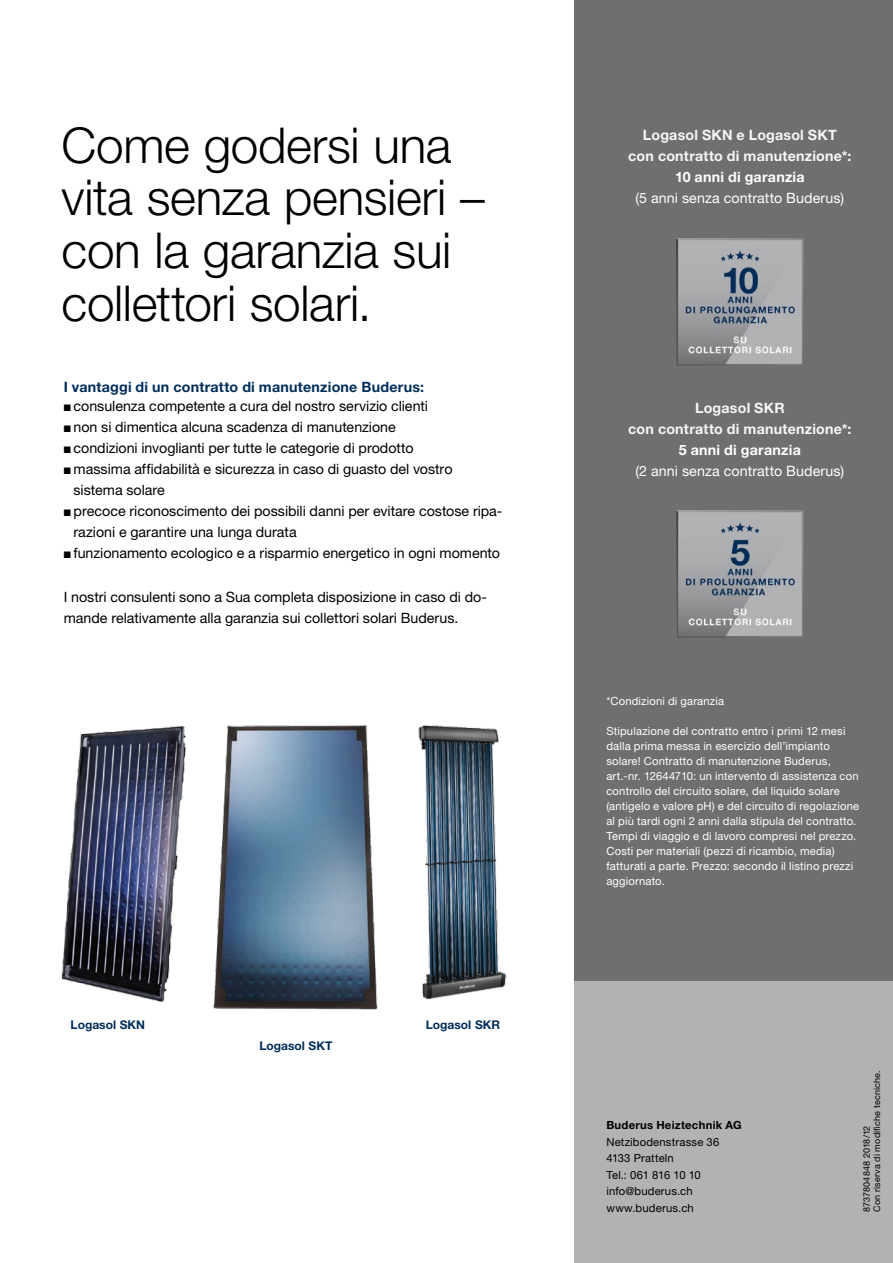
<style>
.page{position:relative;width:893px;height:1263px;background:#fff}
.page>*{position:absolute;margin:0;border:0;box-sizing:border-box;transform-origin:0 0}
.t1{font:300 49.5px/52.5px "Helvetica Neue LT Pro";letter-spacing:-.005em;color:#000}
.t2{font:14.25px/21px "Helvetica Neue LT Pro";color:#000}
.t3{font:700 14.25px/21px "Helvetica Neue LT Pro";letter-spacing:.015em;color:#f6f6f6;text-align:center}
.t4{font:14.25px "Helvetica Neue LT Pro";letter-spacing:.01em;color:#fff}
.t5{font:700 14.25px "Helvetica Neue LT Pro";letter-spacing:.015em;color:#002d5a}
.t6{font:700 14.25px "Helvetica Neue LT Pro";letter-spacing:.02em;color:#fff}
.t7{font:700 12px "Helvetica Neue LT Pro";color:#002d5a}
.t8{font:11.25px/15px "Helvetica Neue LT Pro";letter-spacing:.015em;color:#fff}
.t9{font:11.25px/16.5px "Helvetica Neue LT Pro";letter-spacing:.015em;color:#000}
.t10{font:700 11.25px "Helvetica Neue LT Pro";letter-spacing:.025em;color:#000}
.t11{font:9px/10.5px "Helvetica Neue LT Pro";letter-spacing:.02em;color:#000}
</style>
<div class="page">
<img style="left:213px;top:725px;width:165px;height:285px">
<img style="left:61px;top:726px;width:125px;height:276px">
<img style="left:418px;top:725px;width:89px;height:275px">
<div style="left:574px;top:0;width:319px;height:1263px;background:#706f6f"></div>
<div style="left:574px;top:981px;width:319px;height:282px;background:#b3b2b2"></div>
<img style="left:676px;top:238px;width:128px;height:128px">
<img style="left:676px;top:510px;width:128px;height:128px">
<h1 class="t1" style="left:62px;top:118px;width:425px">Come godersi una vita senza pensieri – con la garanzia sui collettori solari.</h1>
<p class="t5" style="left:64px;top:378px;width:362px">I vantaggi di un contratto di manutenzione Buderus:</p>
<p class="t2" style="left:64px;top:395px;width:366px">■ consulenza competente a cura del nostro servizio clienti</p>
<p class="t2" style="left:64px;top:416px;width:333px">■ non si dimentica alcuna scadenza di manutenzione</p>
<p class="t2" style="left:64px;top:437px;width:351px">■ condizioni invoglianti per tutte le categorie di prodotto</p>
<p class="t2" style="left:74px;top:458px;width:380px;text-indent:-10px">■ massima affidabilità e sicurezza in caso di guasto del vostro sistema solare</p>
<p class="t2" style="left:74px;top:500px;width:430px;text-indent:-10px">■ precoce riconoscimento dei possibili danni per evitare costose ripa&shy;razioni e garantire una lunga durata</p>
<p class="t2" style="left:64px;top:542px;width:438px">■ funzionamento ecologico e a risparmio energetico in ogni momento</p>
<p class="t2" style="left:64px;top:586px;width:425px">I nostri consulenti sono a Sua completa disposizione in caso di do&shy;mande relativamente alla garanzia sui collettori solari Buderus.</p>
<p class="t7" style="left:71px;top:1017px;width:76px">Logasol SKN</p>
<p class="t7" style="left:426px;top:1017px;width:76px">Logasol SKR</p>
<p class="t7" style="left:259px;top:1038px;width:74px">Logasol SKT</p>
<p class="t3" style="left:628px;top:124px;width:225px">Logasol SKN e Logasol SKT<br>con contratto di manutenzione*:</p>
<p class="t6" style="left:675px;top:168px;width:131px">10 anni di garanzia</p>
<p class="t4" style="left:636px;top:189px;width:210px">(5 anni senza contratto Buderus)</p>
<p class="t3" style="left:628px;top:397px;width:225px">Logasol SKR<br>con contratto di manutenzione*:</p>
<p class="t6" style="left:679px;top:441px;width:124px">5 anni di garanzia</p>
<p class="t4" style="left:636px;top:462px;width:210px">(2 anni senza contratto Buderus)</p>
<p class="t8" style="left:606px;top:694px;width:119px">*Condizioni di garanzia</p>
<p class="t8" style="left:606px;top:724px;width:254px">Stipulazione del contratto entro i primi 12 mesi dalla prima messa in esercizio dell’impianto solare! Contratto di manutenzione Buderus, art.-nr. 12644710: un intervento di assistenza con controllo del circuito solare, del liquido solare (antigelo e valore pH) e del circuito di regolazione al più tardi ogni 2 anni dalla stipula del contratto.<br>Tempi di viaggio e di lavoro compresi nel prezzo.<br>Costi per materiali (pezzi di ricambio, media) fatturati a parte. Prezzo: secondo il listino prezzi aggiornato.</p>
<p class="t10" style="left:606px;top:1118px;width:137px">Buderus Heiztechnik AG</p>
<p class="t9" style="left:606px;top:1133px;width:114px">Netzibodenstrasse 36<br>4133 Pratteln<br>Tel.: 061 816 10 10 info@buderus.ch www.buderus.ch</p>
<p class="t11" style="left:861px;top:1212px;width:143px;rotate:-90deg">8737804848 2018/12<br>Con riserva di modifiche tecniche.</p>
</div>
